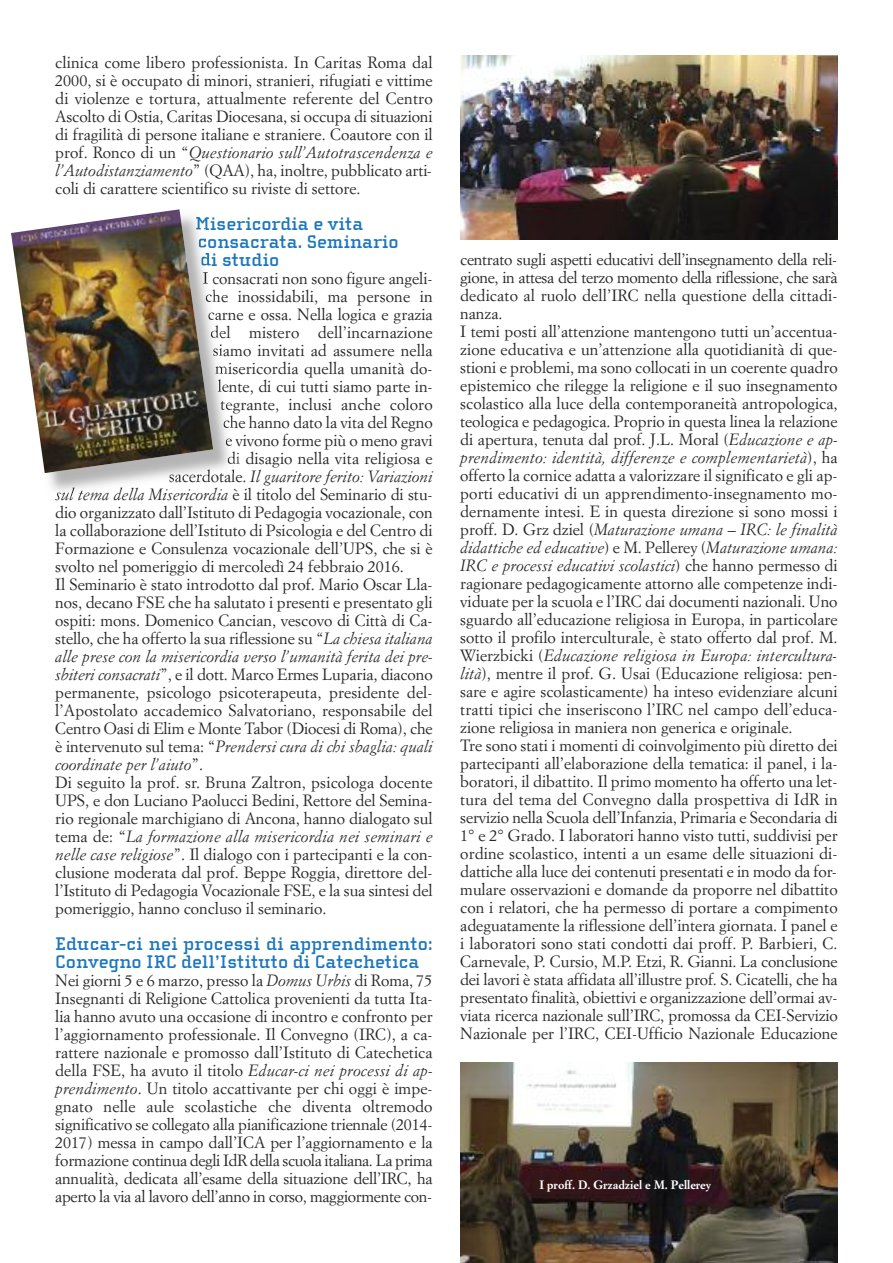
<style>
.page{position:relative;width:893px;height:1263px;background:#fff}
.page>*{position:absolute;margin:0;border:0;box-sizing:border-box;transform-origin:0 0}
.t1{font:700 18.75px/18px "Cholla Slab";color:#1c77bd}
.t2{font:16.05px/18px "Simoncini Garamond";color:#272627;text-align:justify}
.t3{font:italic 16.05px "Simoncini Garamond";color:#272627}
.t4{font:700 12px "Simoncini Garamond";color:#fff}
.s1{font-style:italic}
.s2{font-style:normal}
</style>
<div class="page">
<img style="left:48px;top:343px;width:186px;height:147px">
<svg style="left:213px;top:280px;width:3px;height:22px"></svg>
<svg style="left:213px;top:312px;width:8px;height:26px"></svg>
<svg style="left:213px;top:344px;width:11px;height:12px"></svg>
<svg style="left:215px;top:364px;width:12px;height:10px"></svg>
<img style="left:218px;top:379px;width:11px;height:15px">
<svg style="left:220px;top:401px;width:14px;height:27px"></svg>
<svg style="left:226px;top:436px;width:8px;height:10px"></svg>
<img style="left:228px;top:451px;width:11px;height:15px">
<img style="left:169px;top:469px;width:62px;height:13px">
<img style="left:55px;top:487px;width:67px;height:11px">
<img style="left:11px;top:209px;width:202px;height:264px">
<img style="left:460px;top:1063px;width:378px;height:200px">
<img style="left:460px;top:55px;width:378px;height:184px">
<p class="t2" style="left:55px;top:54px;width:379px">clinica come libero professionista. In Caritas Roma dal 2000, si è occupato di minori, stranieri, rifugiati e vittime di violenze e tortura, attualmente referente del Centro Ascolto di Ostia, Caritas Diocesana, si occupa di situazioni di fragilità di persone italiane e straniere. Coautore con il prof. Ronco di un “<span class="s1">Questionario sull’Autotrascendenza e l’Autodistanziamento</span>” (QAA), ha, inoltre, pubblicato arti&shy;coli di carattere scientifico su riviste di settore.</p>
<p class="t1" style="left:195px;top:214px;width:205px">Misericordia e vita consacrata. Seminario di studio</p>
<p class="t2" style="left:202px;top:270px;width:232px">I consacrati non sono figure angeli-</p>
<p class="t2" style="left:205px;top:288px;width:229px">che inossidabili, ma persone in</p>
<p class="t2" style="left:207px;top:306px;width:227px">carne e ossa. Nella logica e grazia</p>
<p class="t2" style="left:210px;top:324px;width:224px">del mistero dell’incarnazione</p>
<p class="t2" style="left:213px;top:342px;width:222px">siamo invitati ad assumere nella</p>
<p class="t2" style="left:215px;top:360px;width:219px">misericordia quella umanità do-</p>
<p class="t2" style="left:218px;top:378px;width:217px">lente, di cui tutti siamo parte in-</p>
<p class="t2" style="left:220px;top:396px;width:214px">tegrante, inclusi anche coloro</p>
<p class="t2" style="left:223px;top:414px;width:211px">che hanno dato la vita del Regno</p>
<p class="t2" style="left:225px;top:432px;width:209px">e vivono forme più o meno gravi</p>
<p class="t2" style="left:227px;top:450px;width:207px">di disagio nella vita religiosa e</p>
<p class="t3" style="left:169px;top:469px;width:266px"><span class="s2">sacerdotale.</span> Il guaritore ferito: Variazioni</p>
<p class="t2" style="left:55px;top:486px;width:379px"><span class="s1">sul tema della Misericordia</span> è il titolo del Seminario di stu-</p>
<p class="t2" style="left:55px;top:504px;width:379px">dio organizzato dall’Istituto di Pedagogia vocazionale, con</p>
<p class="t2" style="left:55px;top:522px;width:379px">la collaborazione dell’Istituto di Psicologia e del Centro di</p>
<p class="t2" style="left:55px;top:540px;width:379px">Formazione e Consulenza vocazionale dell’UPS, che si è</p>
<p class="t2" style="left:55px;top:558px;width:350px">svolto nel pomeriggio di mercoledì 24 febbraio 2016.</p>
<p class="t2" style="left:55px;top:576px;width:379px">Il Seminario è stato introdotto dal prof. Mario Oscar Lla-</p>
<p class="t2" style="left:55px;top:594px;width:379px">nos, decano FSE che ha salutato i presenti e presentato gli</p>
<p class="t2" style="left:55px;top:612px;width:379px">ospiti: mons. Domenico Cancian, vescovo di Città di Ca-</p>
<p class="t2" style="left:55px;top:630px;width:379px">stello, che ha offerto la sua riflessione su “<span class="s1">La chiesa italiana</span></p>
<p class="t3" style="left:55px;top:649px;width:379px">alle prese con la misericordia verso l’umanità ferita dei pre-</p>
<p class="t2" style="left:55px;top:666px;width:379px"><span class="s1">sbiteri consacrati</span>”, e il dott. Marco Ermes Luparia, diacono</p>
<p class="t2" style="left:55px;top:684px;width:379px">permanente, psicologo psicoterapeuta, presidente del-</p>
<p class="t2" style="left:55px;top:702px;width:379px">l’Apostolato accademico Salvatoriano, responsabile del</p>
<p class="t2" style="left:55px;top:720px;width:379px">Centro Oasi di Elim e Monte Tabor (Diocesi di Roma), che</p>
<p class="t3" style="left:55px;top:739px;width:379px"><span class="s2">è intervenuto sul tema: “</span>Prendersi cura di chi sbaglia: quali</p>
<p class="t3" style="left:55px;top:757px;width:150px">coordinate per l’aiuto<span class="s2">”.</span></p>
<p class="t2" style="left:55px;top:774px;width:379px">Di seguito la prof. sr. Bruna Zaltron, psicologa docente</p>
<p class="t2" style="left:55px;top:792px;width:379px">UPS, e don Luciano Paolucci Bedini, Rettore del Semina-</p>
<p class="t2" style="left:55px;top:810px;width:379px">rio regionale marchigiano di Ancona, hanno dialogato sul</p>
<p class="t3" style="left:55px;top:829px;width:379px"><span class="s2">tema de: “</span>La formazione alla misericordia nei seminari e</p>
<p class="t2" style="left:55px;top:846px;width:379px"><span class="s1">nelle case religiose</span>”. Il dialogo con i partecipanti e la con-</p>
<p class="t2" style="left:55px;top:864px;width:379px">clusione moderata dal prof. Beppe Roggia, direttore del-</p>
<p class="t2" style="left:55px;top:882px;width:379px">l’Istituto di Pedagogia Vocazionale FSE, e la sua sintesi del</p>
<p class="t2" style="left:55px;top:900px;width:273px">pomeriggio, hanno concluso il seminario.</p>
<p class="t1" style="left:55px;top:934px;width:379px">Educar-ci nei processi di apprendimento:<br>Convegno IRC dell’Istituto di Catechetica</p>
<p class="t2" style="left:55px;top:972px;width:379px">Nei giorni 5 e 6 marzo, presso la <span class="s1">Domus Urbis</span> di Roma, 75<br>Insegnanti di Religione Cattolica provenienti da tutta Ita&shy;lia hanno avuto una occasione di incontro e confronto per l’aggiornamento professionale. Il Convegno (IRC), a ca&shy;rattere nazionale e promosso dall’Istituto di Catechetica della FSE, ha avuto il titolo <span class="s1">Educar-ci nei processi di ap&shy;prendimento</span>. Un titolo accattivante per chi oggi è impe&shy;gnato nelle aule scolastiche che diventa oltremodo significativo se collegato alla pianificazione triennale (2014- 2017) messa in campo dall’ICA per l’aggiornamento e la formazione continua degli IdR della scuola italiana. La prima annualità, dedicata all’esame della situazione dell’IRC, ha aperto la via al lavoro dell’anno in corso, maggiormente con-</p>
<p class="t2" style="left:460px;top:252px;width:379px;text-align:left">centrato sugli aspetti educativi dell’insegnamento della reli&shy;gione, in attesa del terzo momento della riflessione, che sarà dedicato al ruolo dell’IRC nella questione della cittadi&shy;nanza.<br>I temi posti all’attenzione mantengono tutti un’accentua&shy;zione educativa e un’attenzione alla quotidianità di que&shy;stioni e problemi, ma sono collocati in un coerente quadro epistemico che rilegge la religione e il suo insegnamento scolastico alla luce della contemporaneità antropologica, teologica e pedagogica. Proprio in questa linea la relazione di apertura, tenuta dal prof. J.L. Moral (<span class="s1">Educazione e ap&shy;prendimento: identità, differenze e complementarietà</span>), ha offerto la cornice adatta a valorizzare il significato e gli ap&shy;porti educativi di un apprendimento-insegnamento mo&shy;dernamente intesi. E in questa direzione si sono mossi i proff. D. Grz dziel (<span class="s1">Maturazione umana – IRC: le finalità didattiche ed educative</span>) e M. Pellerey (<span class="s1">Maturazione umana:<br>IRC e processi educativi scolastici</span>) che hanno permesso di ragionare pedagogicamente attorno alle competenze indi&shy;viduate per la scuola e l’IRC dai documenti nazionali. Uno sguardo all’educazione religiosa in Europa, in particolare sotto il profilo interculturale, è stato offerto dal prof. M.<br>Wierzbicki (<span class="s1">Educazione religiosa in Europa: intercultura&shy;lità</span>), mentre il prof. G. Usai (Educazione religiosa: pen&shy;sare e agire scolasticamente) ha inteso evidenziare alcuni tratti tipici che inseriscono l’IRC nel campo dell’educa&shy;zione religiosa in maniera non generica e originale.<br>Tre sono stati i momenti di coinvolgimento più diretto dei partecipanti all’elaborazione della tematica: il panel, i la&shy;boratori, il dibattito. Il primo momento ha offerto una let&shy;tura del tema del Convegno dalla prospettiva di IdR in servizio nella Scuola dell’Infanzia, Primaria e Secondaria di 1° e 2° Grado. I laboratori hanno visto tutti, suddivisi per ordine scolastico, intenti a un esame delle situazioni di&shy;dattiche alla luce dei contenuti presentati e in modo da for&shy;mulare osservazioni e domande da proporre nel dibattito con i relatori, che ha permesso di portare a compimento adeguatamente la riflessione dell’intera giornata. I panel e i laboratori sono stati condotti dai proff. P. Barbieri, C.<br>Carnevale, P. Cursio, M.P. Etzi, R. Gianni. La conclusione dei lavori è stata affidata all’illustre prof. S. Cicatelli, che ha presentato finalità, obiettivi e organizzazione dell’ormai av&shy;viata ricerca nazionale sull’IRC, promossa da CEI-Servizio Nazionale per l’IRC, CEI-Ufficio Nazionale Educazione</p>
<p class="t4" style="left:539px;top:1180px;width:173px">I proff. D. Grzadziel e M. Pellerey</p>
</div>
